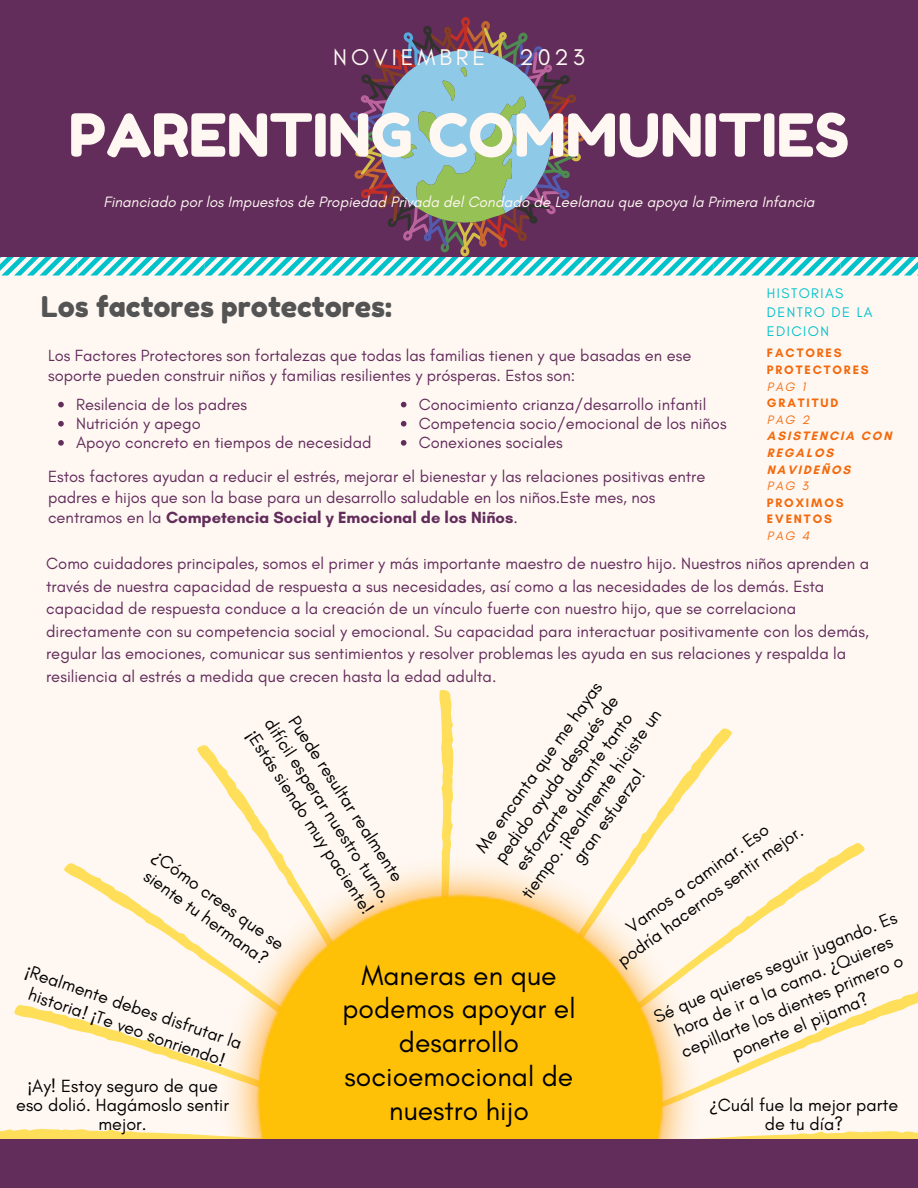
<style>
.page{position:relative;width:918px;height:1188px;background:#fff8f2}
.page>*{position:absolute;margin:0;border:0;box-sizing:border-box;transform-origin:0 0}
.t1{font:59.25px "Fredoka One";color:#fff8f2}
.t2{font:28.5px "Fredoka One";color:#545454}
.t3{font:28.35px/33.8px "Glacial Indifference";color:#000;text-align:center}
.t4{font:23.1px "Glacial Indifference";letter-spacing:.17em;color:#fff8f2}
.t5{font:18px/21.5px "Glacial Indifference";color:#000;text-align:center}
.t6{font:16.5px/22.5px "Glacial Indifference";color:#622c5b}
.t7{font:italic 15.3px "Glacial Indifference";color:#fff8f2}
.t8{font:14.25px/19.2px "Glacial Indifference";letter-spacing:.1em;color:#00c2cb}
.t9{font:700 12.45px/16.6px "Glacial Indifference";letter-spacing:.15em;color:#f36a0d}
.t10{font:italic 12.45px "Glacial Indifference";letter-spacing:.15em;color:#f36a0d}
.s1{font-weight:700}
.s2{font-family:"Noto Sans"}
</style>
<div class="page">
<div style="left:0;top:0;width:918px;height:257px;background:#622c5b"></div>
<svg style="left:0;top:257px;width:78px;height:19px"></svg>
<svg style="left:840px;top:257px;width:78px;height:19px"></svg>
<svg style="left:78px;top:17px;width:762px;height:259px"></svg>
<svg style="left:58px;top:402px;width:6px;height:5px"></svg>
<svg style="left:58px;top:421px;width:6px;height:6px"></svg>
<svg style="left:58px;top:440px;width:6px;height:6px"></svg>
<svg style="left:401px;top:402px;width:5px;height:5px"></svg>
<svg style="left:401px;top:421px;width:5px;height:6px"></svg>
<svg style="left:401px;top:440px;width:5px;height:6px"></svg>
<svg style="left:0;top:1128px;width:218px;height:11px"></svg>
<svg style="left:14px;top:1005px;width:47px;height:21px"></svg>
<svg style="left:700px;top:991px;width:218px;height:101px"></svg>
<svg style="left:61px;top:863px;width:157px;height:210px"></svg>
<svg style="left:193px;top:745px;width:90px;height:311px"></svg>
<svg style="left:439px;top:690px;width:15px;height:166px"></svg>
<svg style="left:700px;top:843px;width:168px;height:219px"></svg>
<svg style="left:629px;top:728px;width:107px;height:302px"></svg>
<img style="left:218px;top:856px;width:482px;height:283px">
<svg style="left:592px;top:1130px;width:326px;height:9px"></svg>
<div style="left:0;top:1139px;width:918px;height:49px;background:#622c5b"></div>
<h3 class="t4" style="left:333px;top:43px;width:154px">NOVIEMBRE</h3>
<h3 class="t4" style="left:520px;top:43px;width:67px">2023</h3>
<h1 class="t1" style="left:69px;top:99px;width:782px">PARENTING COMMUNITIES</h1>
<p class="t7" style="left:103px;top:193px;width:713px">Financiado por los Impuestos de Propiedad Privada del Condado de Leelanau que apoya la Primera Infancia</p>
<h2 class="t2" style="left:41px;top:289px;width:353px">Los factores protectores:</h2>
<p class="t6" style="left:48px;top:345px;width:645px;line-height:20.2px">Los Factores Protectores son fortalezas que todas las familias tienen y que basadas en ese soporte pueden construir niños y familias resilientes y prósperas. Estos son:</p>
<p class="t6" style="left:76px;top:394px;width:297px;line-height:19.2px">Resilencia de los padres<br>Nutrición y apego<br>Apoyo concreto en tiempos de necesidad</p>
<p class="t6" style="left:419px;top:394px;width:309px;line-height:19.2px">Conocimiento crianza/desarrollo infantil<br>Competencia socio/emocional de los niños<br>Conexiones sociales</p>
<p class="t6" style="left:48px;top:466px;width:659px;line-height:20.2px">Estos factores ayudan a reducir el estrés, mejorar el bienestar y las relaciones positivas entre padres e hijos que son la base para un desarrollo saludable en los niños.Este mes, nos centramos en la <span class="s1">Competencia Social y Emocional de los Niños</span>.</p>
<p class="t8" style="left:767px;top:283px;width:107px">HISTORIAS<br>DENTRO DE LA<br>EDICION</p>
<p class="t9" style="left:767px;top:345px;width:103px">FACTORES<br>PROTECTORES</p>
<p class="t10" style="left:767px;top:379px;width:40px">PAG 1</p>
<p class="t9" style="left:767px;top:394px;width:73px">GRATITUD</p>
<p class="t10" style="left:767px;top:412px;width:44px">PAG 2</p>
<p class="t9" style="left:767px;top:428px;width:126px">ASISTENCIA CON<br>REGALOS<br>NAVIDEÑOS</p>
<p class="t10" style="left:767px;top:478px;width:43px">PAG 3</p>
<p class="t9" style="left:767px;top:494px;width:78px">PROXIMOS<br>EVENTOS</p>
<p class="t10" style="left:767px;top:528px;width:44px">PAG 4</p>
<p class="t6" style="left:46px;top:552px;width:824px">Como cuidadores principales, somos el primer y más importante maestro de nuestro hijo. Nuestros niños aprenden a través de nuestra capacidad de respuesta a sus necesidades, así como a las necesidades de los demás. Esta capacidad de respuesta conduce a la creación de un vínculo fuerte con nuestro hijo, que se correlaciona directamente con su competencia social y emocional. Su capacidad para interactuar positivamente con los demás, regular las emociones, comunicar sus sentimientos y resolver problemas les ayuda en sus relaciones y respalda la resiliencia al estrés a medida que crecen hasta la edad adulta.</p>
<p class="t5" style="left:464px;top:854px;width:230px;rotate:-55deg">Me encanta que me hayas pedido ayuda después de esforzarte durante tanto tiempo. <span class="s2">¡</span>Realmente hiciste un gran esfuerzo!</p>
<p class="t5" style="left:296px;top:702px;width:218px;rotate:57deg">Puede resultar realmente difícil esperar nuestro turno. <span class="s2">¡</span>Estás siendo muy paciente!</p>
<p class="t5" style="left:600px;top:936px;width:227px;rotate:-36deg">Vamos a caminar. Eso podría hacernos sentir mejor.</p>
<p class="t5" style="left:162px;top:845px;width:159px;text-align:left;rotate:36deg"><span class="s2">¿</span>Cómo crees que se siente tu hermana?</p>
<p class="t5" style="left:651px;top:1008px;width:263px;rotate:-23deg">Sé que quieres seguir jugando. Es hora de ir a la cama. <span class="s2">¿</span>Quieres cepillarte los dientes primero o ponerte el pijama?</p>
<h3 class="t3" style="left:342px;top:958px;width:235px">Maneras en que podemos apoyar el desarrollo socioemocional de nuestro hijo</h3>
<p class="t5" style="left:30px;top:959px;width:229px;rotate:19deg"><span class="s2">¡</span>Realmente debes disfrutar la historia! <span class="s2">¡</span>Te veo sonriendo!</p>
<p class="t5" style="left:16px;top:1076px;width:214px;line-height:19.2px"><span class="s2">¡</span>Ay! Estoy seguro de que eso dolió. Hagámoslo sentir mejor.</p>
<p class="t5" style="left:710px;top:1095px;width:190px;line-height:19.2px"><span class="s2">¿</span>Cuál fue la mejor parte de tu día?</p>
</div>
